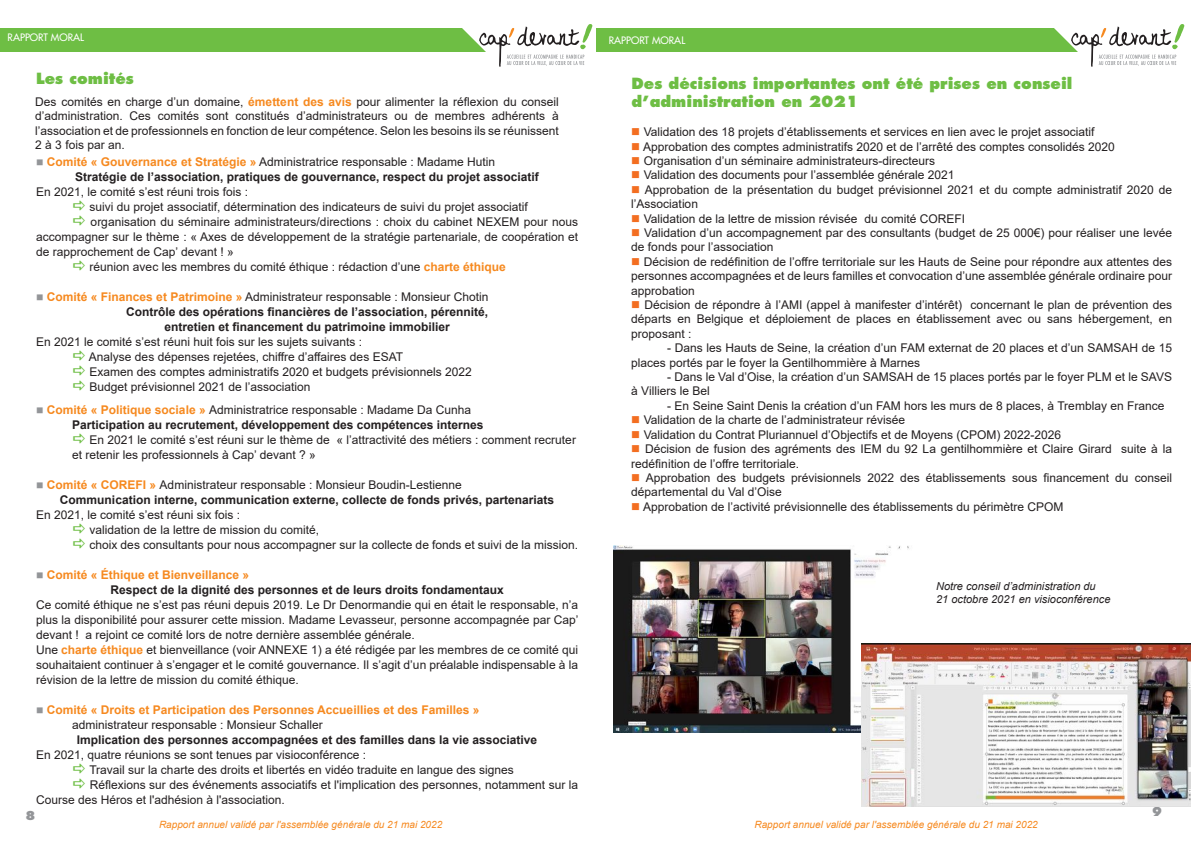
<style>
.page{position:relative;width:1191px;height:842px;background:#fff}
.page>*{position:absolute;margin:0;border:0;box-sizing:border-box;transform-origin:0 0}
.t1{font:800 15px/18px "Futura";color:#6ebe44}
.t2{font:12px/15px "Arial";color:#231f20}
.t3{font:700 12px/15px "Arial";color:#231f20}
.t4{font:700 12px "Arial";color:#f6891f}
.t5{font:800 12px "Futura";color:#939598}
.t6{font:italic 11px/13.2px "Arial";color:#231f20}
.t7{font:italic 10px "Arial";color:#f6891f}
.t8{font:500 10px "Futura Std";color:#fff}
.s1{font-weight:700;color:#f6891f}
.s2{color:#f6891f}
.s3{font-weight:400}
</style>
<div class="page">
<div style="left:0;top:28px;width:499px;height:23px;background:#6ebe44"></div>
<svg style="left:455px;top:24px;width:137px;height:43px"></svg>
<div style="left:596px;top:28px;width:499px;height:23px;background:#6ebe44"></div>
<svg style="left:1047px;top:24px;width:137px;height:43px"></svg>
<img style="left:613px;top:545px;width:299px;height:187px">
<img style="left:861px;top:644px;width:330px;height:163px">
<p class="t8" style="left:8px;top:31px;width:78px">RAPPORT MORAL</p>
<p class="t1" style="left:36px;top:70px;width:99px">Les comités</p>
<p class="t2" style="left:35px;top:95px;width:525px;line-height:14.4px;text-align:justify">Des comités en charge d’un domaine, <span class="s1">émettent des avis</span> pour alimenter la réflexion du conseil d’administration. Ces comités sont constitués d’administrateurs ou de membres adhérents à l’association et de professionnels en fonction de leur compétence. Selon les besoins ils se réunissent 2 à 3 fois par an.</p>
<p class="t3" style="left:75px;top:154px;width:465px;text-indent:-28px"><span class="s2">Comité « Gouvernance et Stratégie »</span> <span class="s3">Administratrice responsable : Madame Hutin<br></span>Stratégie de l’association, pratiques de gouvernance, respect du projet associatif</p>
<p class="t2" style="left:36px;top:184px;width:214px">En 2021, le comité s’est réuni trois fois :</p>
<p class="t2" style="left:90px;top:199px;width:440px">suivi du projet associatif, détermination des indicateurs de suivi du projet associatif</p>
<p class="t2" style="left:91px;top:214px;width:489px">organisation du séminaire administrateurs/directions : choix du cabinet NEXEM pour nous</p>
<p class="t2" style="left:36px;top:229px;width:544px">accompagner sur le thème : « Axes de développement de la stratégie partenariale, de coopération et</p>
<p class="t2" style="left:36px;top:244px;width:199px">de rapprochement de Cap’ devant ! »</p>
<p class="t2" style="left:90px;top:259px;width:418px">réunion avec les membres du comité éthique : rédaction d’une <span class="s1">charte éthique</span></p>
<p class="t2" style="left:47px;top:289px;width:443px"><span class="s1">Comité « Finances et Patrimoine »</span> Administrateur responsable : Monsieur Chotin</p>
<p class="t3" style="left:126px;top:304px;width:364px">Contrôle des opérations financières de l’association, pérennité,</p>
<p class="t3" style="left:164px;top:319px;width:287px">entretien et financement du patrimoine immobilier</p>
<p class="t2" style="left:89px;top:334px;width:384px;text-indent:-53px">En 2021 le comité s’est réuni huit fois sur les sujets suivants :<br>Analyse des dépenses rejetées, chiffre d’affaires des ESAT<br>Examen des comptes administratifs 2020 et budgets prévisionnels 2022<br>Budget prévisionnel 2021 de l’association</p>
<p class="t3" style="left:72px;top:402px;width:413px;text-indent:-25px"><span class="s2">Comité « Politique sociale »</span> <span class="s3">Administratrice responsable : Madame Da Cunha<br></span>Participation au recrutement, développement des compétences internes</p>
<p class="t2" style="left:72px;top:432px;width:505px;text-indent:18px">En 2021 le comité s’est réuni sur le thème de « l’attractivité des métiers : comment recruter et retenir les professionnels à Cap’ devant ? »</p>
<p class="t3" style="left:60px;top:477px;width:496px;text-indent:-13px"><span class="s2">Comité « COREFI »</span> <span class="s3">Administrateur responsable : Monsieur Boudin-Lestienne<br></span>Communication interne, communication externe, collecte de fonds privés, partenariats</p>
<p class="t2" style="left:89px;top:507px;width:490px;text-indent:-53px">En 2021, le comité s’est réuni six fois :<br>validation de la lettre de mission du comité,<br>choix des consultants pour nous accompagner sur la collecte de fonds et suivi de la mission.</p>
<p class="t4" style="left:47px;top:568px;width:204px">Comité « Éthique et Bienveillance »</p>
<p class="t3" style="left:110px;top:582px;width:395px">Respect de la dignité des personnes et de leurs droits fondamentaux</p>
<p class="t2" style="left:36px;top:597px;width:544px">Ce comité éthique ne s’est pas réuni depuis 2019. Le Dr Denormandie qui en était le responsable, n’a plus la disponibilité pour assurer cette mission. Madame Levasseur, personne accompagnée par Cap’ devant ! a rejoint ce comité lors de notre dernière assemblée générale.<br>Une <span class="s1">charte éthique</span> et bienveillance (voir ANNEXE 1) a été rédigée par les membres de ce comité qui souhaitaient continuer à s’engager et le comité gouvernance. Il s’agit d’un préalable indispensable à la révision de la lettre de mission du comité éthique.</p>
<p class="t4" style="left:47px;top:703px;width:434px">Comité « Droits et Participation des Personnes Accueillies et des Familles »</p>
<p class="t2" style="left:72px;top:717px;width:252px">administrateur responsable : Monsieur Schaller</p>
<p class="t3" style="left:77px;top:732px;width:462px">Implication des personnes accompagnées et des familles dans la vie associative</p>
<p class="t2" style="left:36px;top:747px;width:332px">En 2021, quatre réunions se sont tenues par visioconférence :</p>
<p class="t2" style="left:89px;top:762px;width:426px">Travail sur la charte des droits et libertés en vidéo traduite en langue des signes</p>
<p class="t2" style="left:90px;top:777px;width:490px">Réflexions sur des événements associatifs et l'implication des personnes, notamment sur la</p>
<p class="t2" style="left:36px;top:792px;width:250px">Course des Héros et l'adhésion à l'association.</p>
<p class="t8" style="left:609px;top:34px;width:78px">RAPPORT MORAL</p>
<p class="t1" style="left:631px;top:74px;width:442px">Des décisions importantes ont été prises en conseil d’administration en 2021</p>
<p class="t2" style="left:643px;top:125px;width:452px">Validation des 18 projets d’établissements et services en lien avec le projet associatif</p>
<p class="t2" style="left:643px;top:139px;width:473px">Approbation des comptes administratifs 2020 et de l’arrêté des comptes consolidés 2020</p>
<p class="t2" style="left:643px;top:153px;width:293px">Organisation d’un séminaire administrateurs-directeurs</p>
<p class="t2" style="left:643px;top:168px;width:312px">Validation des documents pour l’assemblée générale 2021</p>
<p class="t2" style="left:645px;top:182px;width:529px">Approbation de la présentation du budget prévisionnel 2021 et du compte administratif 2020 de</p>
<p class="t2" style="left:631px;top:197px;width:68px">l’Association</p>
<p class="t2" style="left:643px;top:211px;width:323px">Validation de la lettre de mission révisée du comité COREFI</p>
<p class="t2" style="left:644px;top:225px;width:529px">Validation d’un accompagnement par des consultants (budget de 25 000€) pour réaliser une levée</p>
<p class="t2" style="left:631px;top:240px;width:144px">de fonds pour l’association</p>
<p class="t2" style="left:644px;top:254px;width:529px">Décision de redéfinition de l’offre territoriale sur les Hauts de Seine pour répondre aux attentes des</p>
<p class="t2" style="left:631px;top:269px;width:542px">personnes accompagnées et de leurs familles et convocation d’une assemblée générale ordinaire pour</p>
<p class="t2" style="left:631px;top:283px;width:65px">approbation</p>
<p class="t2" style="left:644px;top:297px;width:529px">Décision de répondre à l’AMI (appel à manifester d’intérêt) concernant le plan de prévention des</p>
<p class="t2" style="left:631px;top:312px;width:542px">départs en Belgique et déploiement de places en établissement avec ou sans hébergement, en</p>
<p class="t2" style="left:631px;top:326px;width:62px">proposant :</p>
<p class="t2" style="left:631px;top:341px;width:542px;line-height:14.4px;text-indent:36px">- Dans les Hauts de Seine, la création d’un FAM externat de 20 places et d’un SAMSAH de 15 places portés par le foyer la Gentilhommière à Marnes</p>
<p class="t2" style="left:631px;top:370px;width:542px;line-height:14.4px;text-indent:36px">- Dans le Val d’Oise, la création d’un SAMSAH de 15 places portés par le foyer PLM et le SAVS à Villiers le Bel</p>
<p class="t2" style="left:667px;top:398px;width:498px">- En Seine Saint Denis la création d’un FAM hors les murs de 8 places, à Tremblay en France</p>
<p class="t2" style="left:643px;top:413px;width:263px">Validation de la charte de l’administrateur révisée</p>
<p class="t2" style="left:643px;top:427px;width:419px">Validation du Contrat Pluriannuel d’Objectifs et de Moyens (CPOM) 2022-2026</p>
<p class="t2" style="left:645px;top:441px;width:528px">Décision de fusion des agréments des IEM du 92 La gentilhommière et Claire Girard suite à la</p>
<p class="t2" style="left:631px;top:456px;width:169px">redéfinition de l’offre territoriale.</p>
<p class="t2" style="left:646px;top:470px;width:527px">Approbation des budgets prévisionnels 2022 des établissements sous financement du conseil</p>
<p class="t2" style="left:631px;top:485px;width:152px">départemental du Val d’Oise</p>
<p class="t2" style="left:643px;top:499px;width:422px">Approbation de l’activité prévisionnelle des établissements du périmètre CPOM</p>
<p class="t6" style="left:936px;top:580px;width:176px">Notre conseil d’administration du<br>21 octobre 2021 en visioconférence</p>
<p class="t5" style="left:25px;top:808px;width:11px">8</p>
<p class="t7" style="left:159px;top:819px;width:285px">Rapport annuel validé par l'assemblée générale du 21 mai 2022</p>
<p class="t7" style="left:754px;top:819px;width:285px">Rapport annuel validé par l'assemblée générale du 21 mai 2022</p>
<p class="t5" style="left:1152px;top:804px;width:11px">9</p>
</div>
